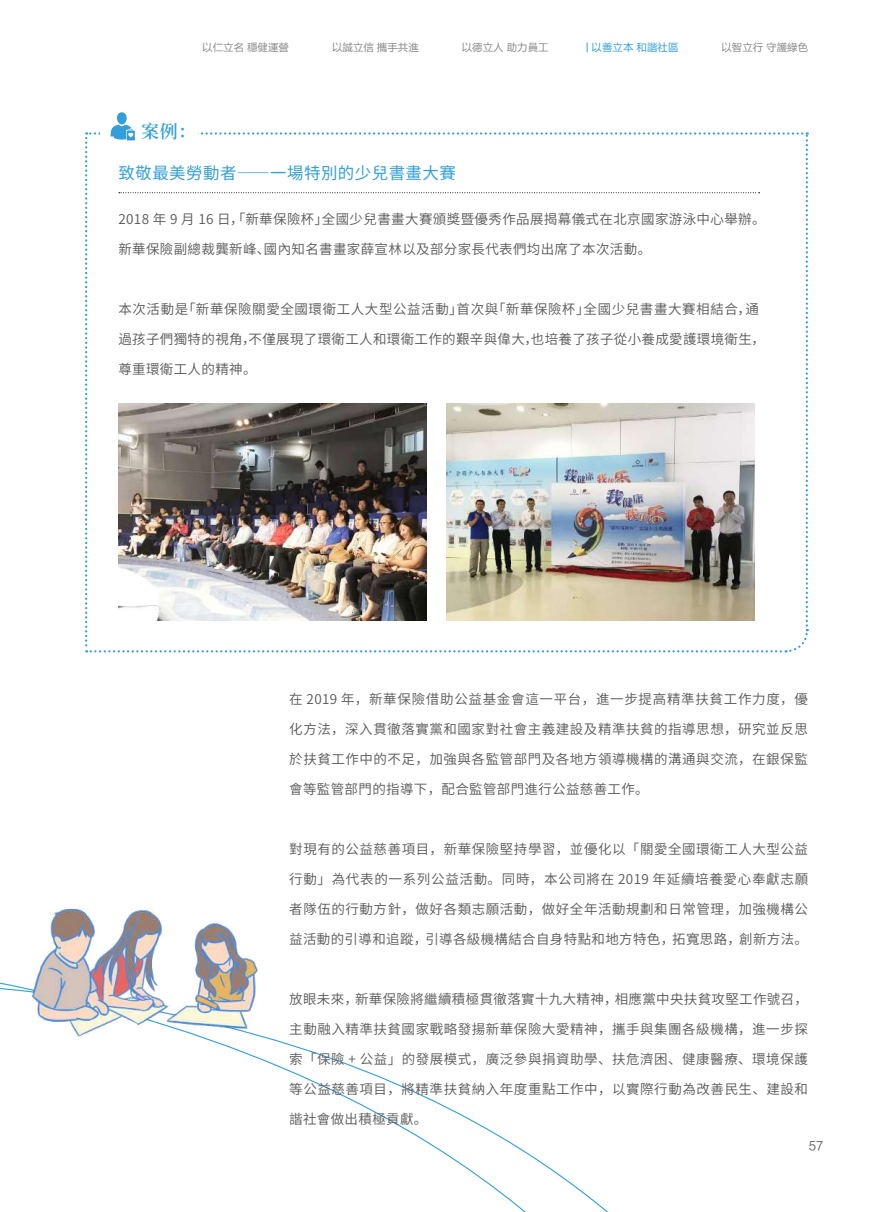
<style>
.page{position:relative;width:893px;height:1212px;background:#fff}
.page>*{position:absolute;margin:0;border:0;box-sizing:border-box;transform-origin:0 0}
.t1{font:600 18px "Source Han Serif CN";color:#339fda}
.t2{font:16.5px "Source Han Sans CN";letter-spacing:.025em;color:#339fda}
.t3{font:13.5px "Source Han Sans CN";letter-spacing:.04em;color:#595757}
.t4{font:12px "FZLTHK GBK1 0";color:#656464}
.t5{font:10.5px "FZLTHK GBK1 0";color:#898989}
.t6{font:10.5px "FZLTHK GBK1 0";color:#339fda}
</style>
<div class="page">
<img style="left:12px;top:908px;width:260px;height:147px">
<svg style="left:85px;top:112px;width:724px;height:541px"></svg>
<img style="left:118px;top:403px;width:308px;height:218px">
<img style="left:447px;top:403px;width:308px;height:218px">
<p class="t5" style="left:202px;top:41px;width:88px">以仁立名 穩健運營</p>
<p class="t5" style="left:332px;top:41px;width:88px">以誠立信 攜手共進</p>
<p class="t5" style="left:462px;top:41px;width:88px">以德立人 助力員工</p>
<p class="t6" style="left:592px;top:41px;width:88px">以善立本 和諧社區</p>
<p class="t5" style="left:721px;top:41px;width:88px">以智立行 守護綠色</p>
<h1 class="t1" style="left:141px;top:121px;width:56px">案例：</h1>
<p class="t2" style="left:119px;top:163px;width:339px">致敬最美勞動者——一場特別的少兒書畫大賽</p>
<p class="t3" style="left:118px;top:212px;width:649px">2018 年 9 月 16 日，「新華保險杯」全國少兒書畫大賽頒獎暨優秀作品展揭幕儀式在北京國家游泳中心舉辦。</p>
<p class="t3" style="left:118px;top:242px;width:534px">新華保險副總裁龔新峰、國內知名書畫家薛宣林以及部分家長代表們均出席了本次活動。</p>
<p class="t3" style="left:118px;top:302px;width:642px">本次活動是「新華保險關愛全國環衛工人大型公益活動」首次與「新華保險杯」全國少兒書畫大賽相結合，通</p>
<p class="t3" style="left:118px;top:332px;width:648px">過孩子們獨特的視角，不僅展現了環衛工人和環衛工作的艱辛與偉大，也培養了孩子從小養成愛護環境衛生，</p>
<p class="t3" style="left:118px;top:362px;width:140px">尊重環衛工人的精神。</p>
<p class="t3" style="left:289px;top:692px;width:520px">在 2019 年，新華保險借助公益基金會這一平台，進一步提高精準扶貧工作力度，優</p>
<p class="t3" style="left:289px;top:722px;width:520px">化方法，深入貫徹落實黨和國家對社會主義建設及精準扶貧的指導思想，研究並反思</p>
<p class="t3" style="left:289px;top:752px;width:520px">於扶貧工作中的不足，加強與各監管部門及各地方領導機構的溝通與交流，在銀保監</p>
<p class="t3" style="left:289px;top:782px;width:361px">會等監管部門的指導下，配合監管部門進行公益慈善工作。</p>
<p class="t3" style="left:289px;top:842px;width:520px">對現有的公益慈善項目，新華保險堅持學習，並優化以「關愛全國環衛工人大型公益</p>
<p class="t3" style="left:289px;top:872px;width:520px">行動」為代表的一系列公益活動。同時，本公司將在 2019 年延續培養愛心奉獻志願</p>
<p class="t3" style="left:289px;top:902px;width:520px">者隊伍的行動方針，做好各類志願活動，做好全年活動規劃和日常管理，加強機構公</p>
<p class="t3" style="left:289px;top:932px;width:520px">益活動的引導和追蹤，引導各級機構結合自身特點和地方特色，拓寬思路，創新方法。</p>
<p class="t3" style="left:289px;top:992px;width:520px">放眼未來，新華保險將繼續積極貫徹落實十九大精神，相應黨中央扶貧攻堅工作號召，</p>
<p class="t3" style="left:289px;top:1022px;width:520px">主動融入精準扶貧國家戰略發揚新華保險大愛精神，攜手與集團各級機構，進一步探</p>
<p class="t3" style="left:289px;top:1052px;width:520px">索「保險 + 公益」的發展模式，廣泛參與捐資助學、扶危濟困、健康醫療、環境保護</p>
<p class="t3" style="left:289px;top:1082px;width:520px">等公益慈善項目，將精準扶貧納入年度重點工作中，以實際行動為改善民生、建設和</p>
<p class="t3" style="left:289px;top:1112px;width:140px">諧社會做出積極貢獻。</p>
<p class="t4" style="left:809px;top:1139px;width:16px">57</p>
</div>
